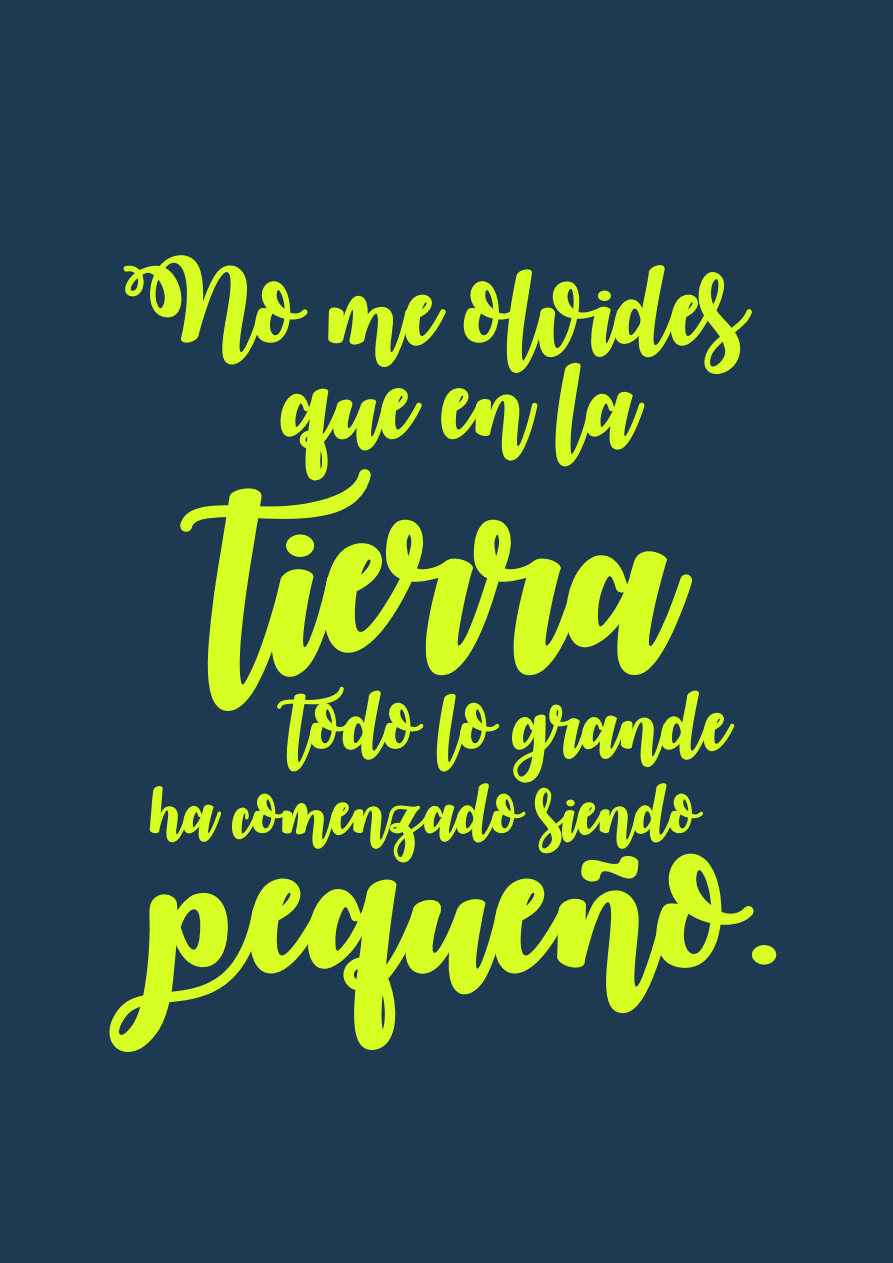
<style>
.page{position:relative;width:893px;height:1263px;background:#1d3a52}
.page>*{position:absolute;margin:0;border:0;box-sizing:border-box;transform-origin:0 0}
.t1{font:198.75px "October Twilight";color:#d7ff24}
.t2{font:172.2px "October Twilight";color:#d7ff24}
.t3{font:92.7px/93.4px "October Twilight";color:#d7ff24;text-align:center}
.t4{font:69.6px "October Twilight";color:#d7ff24}
.t5{font:59.55px "October Twilight";color:#d7ff24}
</style>
<div class="page">
<p class="t3" style="left:123px;top:262px;width:623px">No me olvides que en la</p>
<h1 class="t1" style="left:216px;top:458px;width:465px">tierra</h1>
<p class="t4" style="left:290px;top:683px;width:441px">todo lo grande</p>
<p class="t5" style="left:151px;top:777px;width:550px">ha comenzado siendo</p>
<h2 class="t2" style="left:149px;top:805px;width:647px">pequeño.</h2>
</div>
